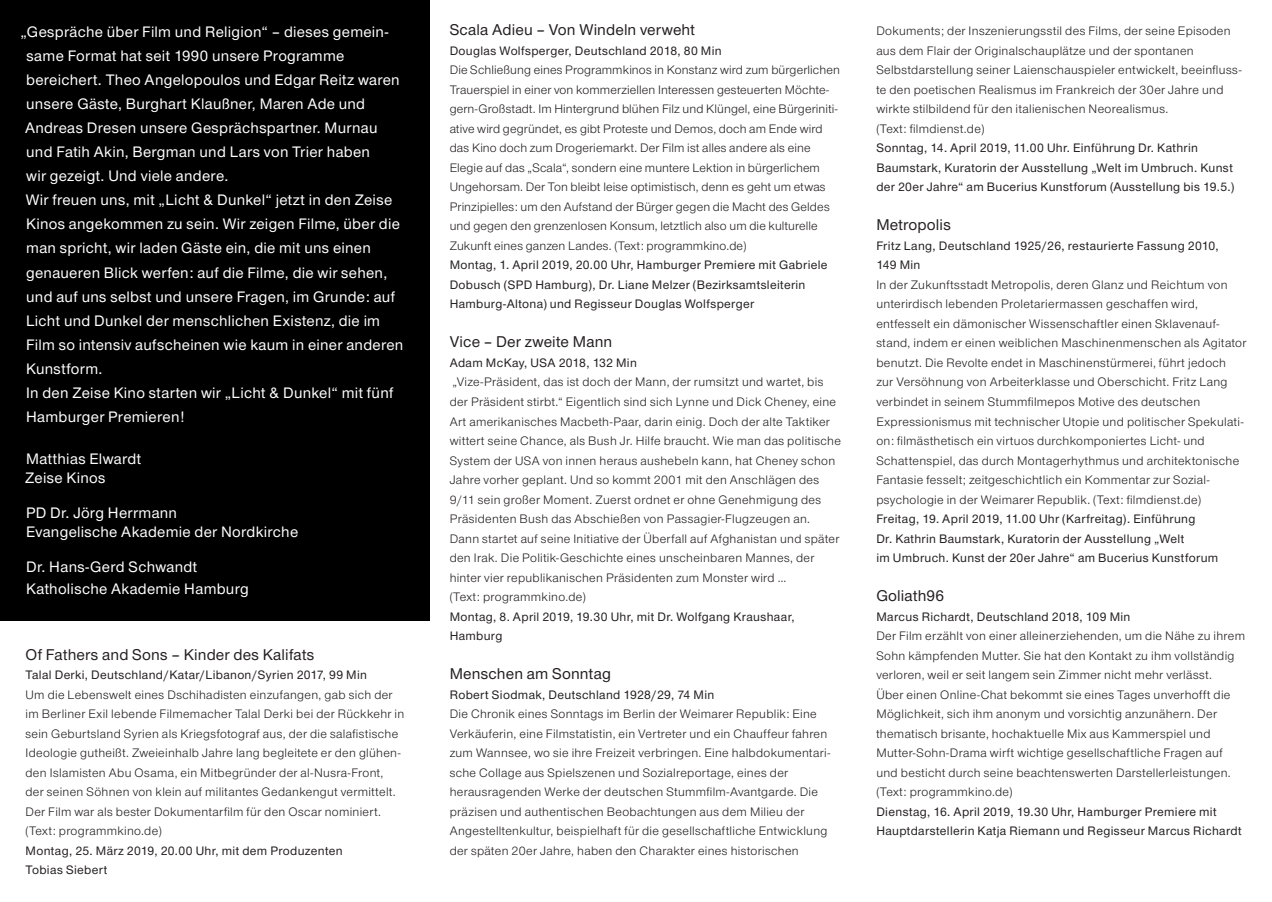
<style>
.page{position:relative;width:1272px;height:902px;background:#fff}
.page>*{position:absolute;margin:0;border:0;box-sizing:border-box;transform-origin:0 0}
.Titel{font:500 16.2px "Nordelbica";letter-spacing:.01em;color:#231f20}
.Unterzeile{font:500 15.75px/24px "Nordelbica";letter-spacing:.02em;color:#fff}
.Fließtext{font:12.75px/19.5px "Nordelbica";letter-spacing:.025em;color:#231f20}
.Unterzeile-2{font:500 12.75px/19.5px "Nordelbica";letter-spacing:.025em;color:#231f20}
</style>
<div class="page">
<div style="left:0;top:0;width:429px;height:620px;background:#000"></div>
<p class="Unterzeile" style="left:21px;top:20px;width:381px">„Gespräche über Film und Religion“ – dieses gemein&shy;same Format hat seit 1990 unsere Programme bereichert. Theo Angelopoulos und Edgar Reitz waren unsere Gäste, Burghart Klaußner, Maren Ade und Andreas Dresen unsere Gesprächspartner. Murnau und Fatih Akin, Bergman und Lars von Trier haben<br>wir gezeigt. Und viele andere.</p>
<p class="Unterzeile" style="left:26px;top:188px;width:379px">Wir freuen uns, mit „Licht &amp; Dunkel“ jetzt in den Zeise Kinos angekommen zu sein. Wir zeigen Filme, über die man spricht, wir laden Gäste ein, die mit uns einen genaueren Blick werfen: auf die Filme, die wir sehen, und auf uns selbst und unsere Fragen, im Grunde: auf Licht und Dunkel der menschlichen Existenz, die im Film so intensiv aufscheinen wie kaum in einer anderen Kunstform.</p>
<p class="Unterzeile" style="left:26px;top:380px;width:369px">In den Zeise Kino starten wir „Licht &amp; Dunkel“ mit fünf<br>Hamburger Premieren!</p>
<p class="Unterzeile" style="left:26px;top:446px;width:117px">Matthias Elwardt</p>
<p class="Unterzeile" style="left:25px;top:466px;width:82px">Zeise Kinos</p>
<p class="Unterzeile" style="left:26px;top:500px;width:152px">PD Dr. Jörg Herrmann</p>
<p class="Unterzeile" style="left:26px;top:520px;width:273px">Evangelische Akademie der Nordkirche</p>
<p class="Unterzeile" style="left:26px;top:554px;width:173px">Dr. Hans-Gerd Schwandt</p>
<p class="Unterzeile" style="left:26px;top:577px;width:224px">Katholische Akademie Hamburg</p>
<p class="Titel" style="left:26px;top:644px;width:290px">Of Fathers and Sons – Kinder des Kalifats</p>
<p class="Unterzeile-2" style="left:26px;top:665px;width:343px">Talal Derki, Deutschland/Katar/Libanon/Syrien 2017, 99 Min</p>
<p class="Fließtext" style="left:26px;top:684px;width:380px">Um die Lebenswelt eines Dschihadisten einzufangen, gab sich der im Berliner Exil lebende Filmemacher Talal Derki bei der Rückkehr in sein Geburtsland Syrien als Kriegsfotograf aus, der die salafistische Ideologie gutheißt. Zweieinhalb Jahre lang begleitete er den glühen&shy;den Islamisten Abu Osama, ein Mitbegründer der al-Nusra-Front, der seinen Söhnen von klein auf militantes Gedankengut vermittelt.<br>Der Film war als bester Dokumentarfilm für den Oscar nominiert. (Text: programmkino.de)</p>
<p class="Unterzeile-2" style="left:26px;top:840px;width:318px">Montag, 25. März 2019, 20.00 Uhr, mit dem Produzenten<br>Tobias Siebert</p>
<p class="Titel" style="left:449px;top:20px;width:247px">Scala Adieu – Von Windeln verweht</p>
<p class="Unterzeile-2" style="left:449px;top:41px;width:273px">Douglas Wolfsperger, Deutschland 2018, 80 Min</p>
<p class="Fließtext" style="left:449px;top:60px;width:392px">Die Schließung eines Programmkinos in Konstanz wird zum bürgerlichen Trauerspiel in einer von kommerziellen Interessen gesteuerten Möchte&shy;gern-Großstadt. Im Hintergrund blühen Filz und Klüngel, eine Bürgeriniti&shy;ative wird gegründet, es gibt Proteste und Demos, doch am Ende wird das Kino doch zum Drogeriemarkt. Der Film ist alles andere als eine Elegie auf das „Scala“, sondern eine muntere Lektion in bürgerlichem Ungehorsam. Der Ton bleibt leise optimistisch, denn es geht um etwas Prinzipielles: um den Aufstand der Bürger gegen die Macht des Geldes und gegen den grenzenlosen Konsum, letztlich also um die kulturelle Zukunft eines ganzen Landes. (Text: programmkino.de)</p>
<p class="Unterzeile-2" style="left:449px;top:255px;width:379px">Montag, 1. April 2019, 20.00 Uhr, Hamburger Premiere mit Gabriele<br>Dobusch (SPD Hamburg), Dr. Liane Melzer (Bezirksamtsleiterin<br>Hamburg-Altona) und Regisseur Douglas Wolfsperger</p>
<p class="Titel" style="left:449px;top:332px;width:164px">Vice – Der zweite Mann</p>
<p class="Unterzeile-2" style="left:449px;top:353px;width:189px">Adam McKay, USA 2018, 132 Min</p>
<p class="Fließtext" style="left:449px;top:372px;width:393px">„Vize-Präsident, das ist doch der Mann, der rumsitzt und wartet, bis der Präsident stirbt.“ Eigentlich sind sich Lynne und Dick Cheney, eine Art amerikanisches Macbeth-Paar, darin einig. Doch der alte Taktiker wittert seine Chance, als Bush Jr. Hilfe braucht. Wie man das politische System der USA von innen heraus aushebeln kann, hat Cheney schon Jahre vorher geplant. Und so kommt 2001 mit den Anschlägen des 9/11 sein großer Moment. Zuerst ordnet er ohne Genehmigung des Präsidenten Bush das Abschießen von Passagier-Flugzeugen an.<br>Dann startet auf seine Initiative der Überfall auf Afghanistan und später den Irak. Die Politik-Geschichte eines unscheinbaren Mannes, der hinter vier republikanischen Präsidenten zum Monster wird …<br>(Text: programmkino.de)</p>
<p class="Unterzeile-2" style="left:449px;top:606px;width:346px">Montag, 8. April 2019, 19.30 Uhr, mit Dr. Wolfgang Kraushaar,<br>Hamburg</p>
<p class="Titel" style="left:449px;top:664px;width:163px">Menschen am Sonntag</p>
<p class="Unterzeile-2" style="left:449px;top:684px;width:266px">Robert Siodmak, Deutschland 1928/29, 74 Min</p>
<p class="Fließtext" style="left:449px;top:704px;width:382px">Die Chronik eines Sonntags im Berlin der Weimarer Republik: Eine Verkäuferin, eine Filmstatistin, ein Vertreter und ein Chauffeur fahren zum Wannsee, wo sie ihre Freizeit verbringen. Eine halbdokumentari&shy;sche Collage aus Spielszenen und Sozialreportage, eines der herausragenden Werke der deutschen Stummfilm-Avantgarde. Die präzisen und authentischen Beobachtungen aus dem Milieu der Angestelltenkultur, beispielhaft für die gesellschaftliche Entwicklung der späten 20er Jahre, haben den Charakter eines historischen</p>
<p class="Fließtext" style="left:876px;top:21px;width:366px">Dokuments; der Inszenierungsstil des Films, der seine Episoden aus dem Flair der Originalschauplätze und der spontanen Selbstdarstellung seiner Laienschauspieler entwickelt, beeinfluss&shy;te den poetischen Realismus im Frankreich der 30er Jahre und wirkte stilbildend für den italienischen Neorealismus.<br>(Text: filmdienst.de)</p>
<p class="Unterzeile-2" style="left:876px;top:138px;width:359px">Sonntag, 14. April 2019, 11.00 Uhr. Einführung Dr. Kathrin<br>Baumstark, Kuratorin der Ausstellung „Welt im Umbruch. Kunst der 20er Jahre“ am Bucerius Kunstforum (Ausstellung bis 19.5.)</p>
<p class="Titel" style="left:876px;top:215px;width:76px">Metropolis</p>
<p class="Unterzeile-2" style="left:876px;top:236px;width:344px">Fritz Lang, Deutschland 1925/26, restaurierte Fassung 2010,<br>149 Min</p>
<p class="Fließtext" style="left:876px;top:275px;width:371px">In der Zukunftsstadt Metropolis, deren Glanz und Reichtum von unterirdisch lebenden Proletariermassen geschaffen wird, entfesselt ein dämonischer Wissenschaftler einen Sklavenauf&shy;stand, indem er einen weiblichen Maschinenmenschen als Agitator benutzt. Die Revolte endet in Maschinenstürmerei, führt jedoch<br>zur Versöhnung von Arbeiterklasse und Oberschicht. Fritz Lang verbindet in seinem Stummfilmepos Motive des deutschen Expressionismus mit technischer Utopie und politischer Spekulati&shy;on: filmästhetisch ein virtuos durchkomponiertes Licht- und Schattenspiel, das durch Montagerhythmus und architektonische Fantasie fesselt; zeitgeschichtlich ein Kommentar zur Sozial&shy;psychologie in der Weimarer Republik. (Text: filmdienst.de)</p>
<p class="Unterzeile-2" style="left:876px;top:509px;width:343px">Freitag, 19. April 2019, 11.00 Uhr (Karfreitag). Einführung<br>Dr. Kathrin Baumstark, Kuratorin der Ausstellung „Welt<br>im Umbruch. Kunst der 20er Jahre“ am Bucerius Kunstforum</p>
<p class="Titel" style="left:876px;top:586px;width:69px">Goliath96</p>
<p class="Unterzeile-2" style="left:876px;top:606px;width:255px">Marcus Richardt, Deutschland 2018, 109 Min</p>
<p class="Fließtext" style="left:876px;top:626px;width:370px">Der Film erzählt von einer alleinerziehenden, um die Nähe zu ihrem Sohn kämpfenden Mutter. Sie hat den Kontakt zu ihm vollständig verloren, weil er seit langem sein Zimmer nicht mehr verlässt.<br>Über einen Online-Chat bekommt sie eines Tages unverhofft die Möglichkeit, sich ihm anonym und vorsichtig anzunähern. Der thematisch brisante, hochaktuelle Mix aus Kammerspiel und Mutter-Sohn-Drama wirft wichtige gesellschaftliche Fragen auf und besticht durch seine beachtenswerten Darstellerleistungen. (Text: programmkino.de)</p>
<p class="Unterzeile-2" style="left:876px;top:801px;width:367px">Dienstag, 16. April 2019, 19.30 Uhr, Hamburger Premiere mit<br>Hauptdarstellerin Katja Riemann und Regisseur Marcus Richardt</p>
</div>
